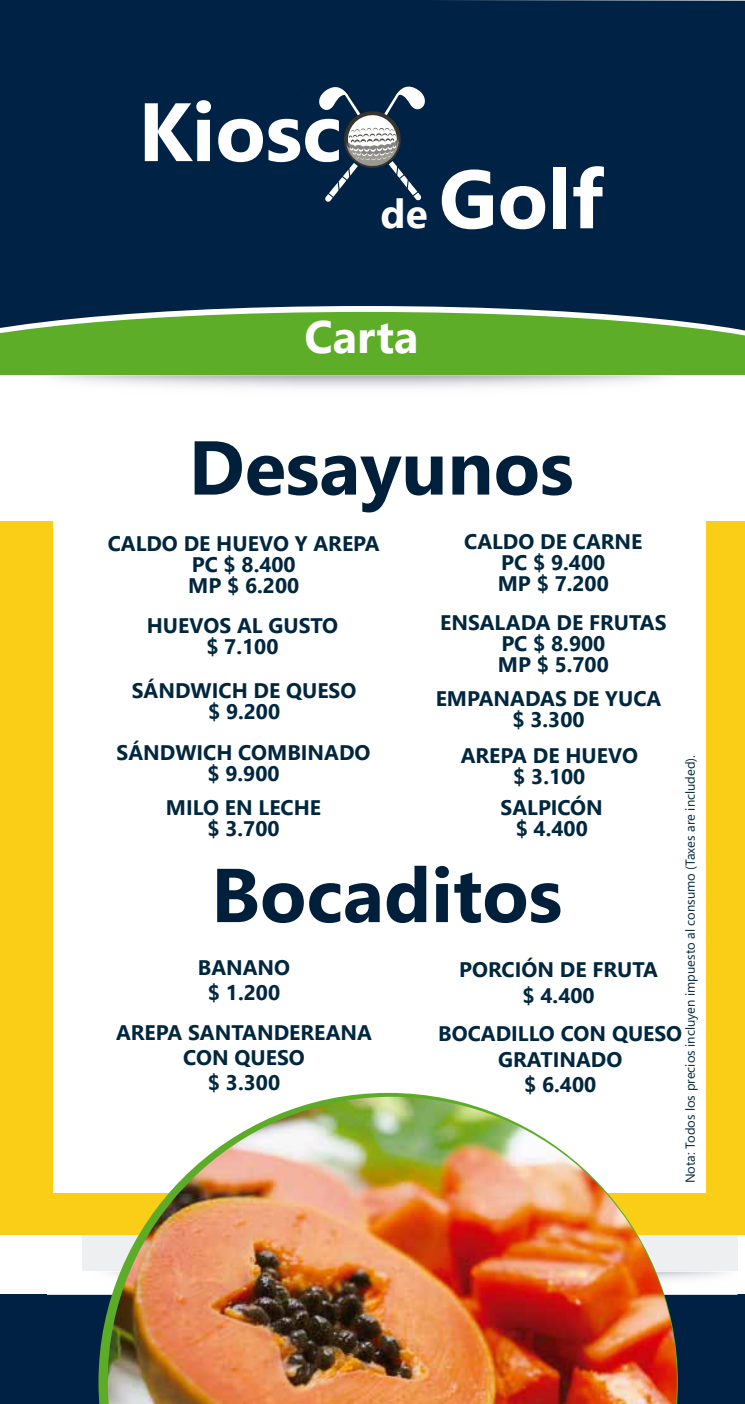
<style>
.page{position:relative;width:745px;height:1404px;background:#fff}
.page>*{position:absolute;margin:0;border:0;box-sizing:border-box;transform-origin:0 0}
.t1{font:700 82.6px "Segoe UI";color:#fff}
.t2{font:700 76.12px "Segoe UI";color:#001f3a}
.t3{font:700 45.32px "Segoe UI";color:#fff}
.t4{font:700 21px/21px "Segoe UI";color:#00273f;text-align:center}
.t5{font:12.95px "Segoe UI";color:#00283e}
.s1{font-size:40.43px}
</style>
<div class="page">
<div style="left:0;top:1295px;width:744px;height:109px;background:#002144"></div>
<div style="left:82px;top:1239px;width:655px;height:32px;background:#eeeff1"></div>
<div style="left:0;top:522px;width:744px;height:713px;background:#facd17"></div>
<div style="left:53px;top:491px;width:652px;height:702px;background:#fff"></div>
<div style="left:0;top:0;width:744px;height:373px;background:#024"></div>
<svg style="left:317px;top:83px;width:109px;height:119px;background:#3b536a"></svg>
<svg style="left:0;top:306px;width:744px;height:65px;fill:#024"></svg>
<svg style="left:1px;top:312px;width:743px;height:63px;background:#61aa35"></svg>
<svg style="left:98px;top:1093px;width:579px;height:311px"></svg>
<img style="left:108px;top:1097px;width:568px;height:307px">
<h1 class="t1" style="left:138px;top:54px;width:205px">Kiosc</h1>
<h1 class="t1" style="left:380px;top:121px;width:224px"><span class="s1">de</span> Golf</h1>
<h3 class="t3" style="left:304px;top:294px;width:116px">Carta</h3>
<h2 class="t2" style="left:188px;top:396px;width:386px">Desayunos</h2>
<p class="t4" style="left:108px;top:531px;width:273px">CALDO DE HUEVO Y AREPA<br>PC $ 8.400<br>MP $ 6.200</p>
<p class="t4" style="left:147px;top:613px;width:193px">HUEVOS AL GUSTO $ 7.100</p>
<p class="t4" style="left:132px;top:678px;width:226px">SÁNDWICH DE QUESO $ 9.200</p>
<p class="t4" style="left:464px;top:530px;width:179px">CALDO DE CARNE<br>PC $ 9.400<br>MP $ 7.200</p>
<p class="t4" style="left:440px;top:610px;width:228px">ENSALADA DE FRUTAS<br>PC $ 8.900<br>MP $ 5.700</p>
<p class="t4" style="left:435px;top:686px;width:227px">EMPANADAS DE YUCA $ 3.300</p>
<p class="t4" style="left:116px;top:740px;width:255px">SÁNDWICH COMBINADO $ 9.900</p>
<p class="t4" style="left:460px;top:744px;width:179px">AREPA DE HUEVO $ 3.100</p>
<p class="t4" style="left:500px;top:795px;width:104px">SALPICÓN $ 4.400</p>
<h2 class="t2" style="left:211px;top:823px;width:352px">Bocaditos</h2>
<p class="t4" style="left:198px;top:953px;width:94px;line-height:25.2px">BANANO $ 1.200</p>
<p class="t4" style="left:116px;top:1018px;width:257px;line-height:25.2px">AREPA SANTANDEREANA<br>CON QUESO<br>$ 3.300</p>
<p class="t5" style="left:677px;top:1183px;width:430px;rotate:-90deg">Nota: Todos los precios incluyen impuesto al consumo (Taxes are included).</p>
<p class="t4" style="left:166px;top:795px;width:156px">MILO EN LECHE $ 3.700</p>
<p class="t4" style="left:459px;top:956px;width:200px;line-height:25.2px">PORCIÓN DE FRUTA $ 4.400</p>
<p class="t4" style="left:438px;top:1020px;width:245px;line-height:25.2px">BOCADILLO CON QUESO<br>GRATINADO<br>$ 6.400</p>
</div>
